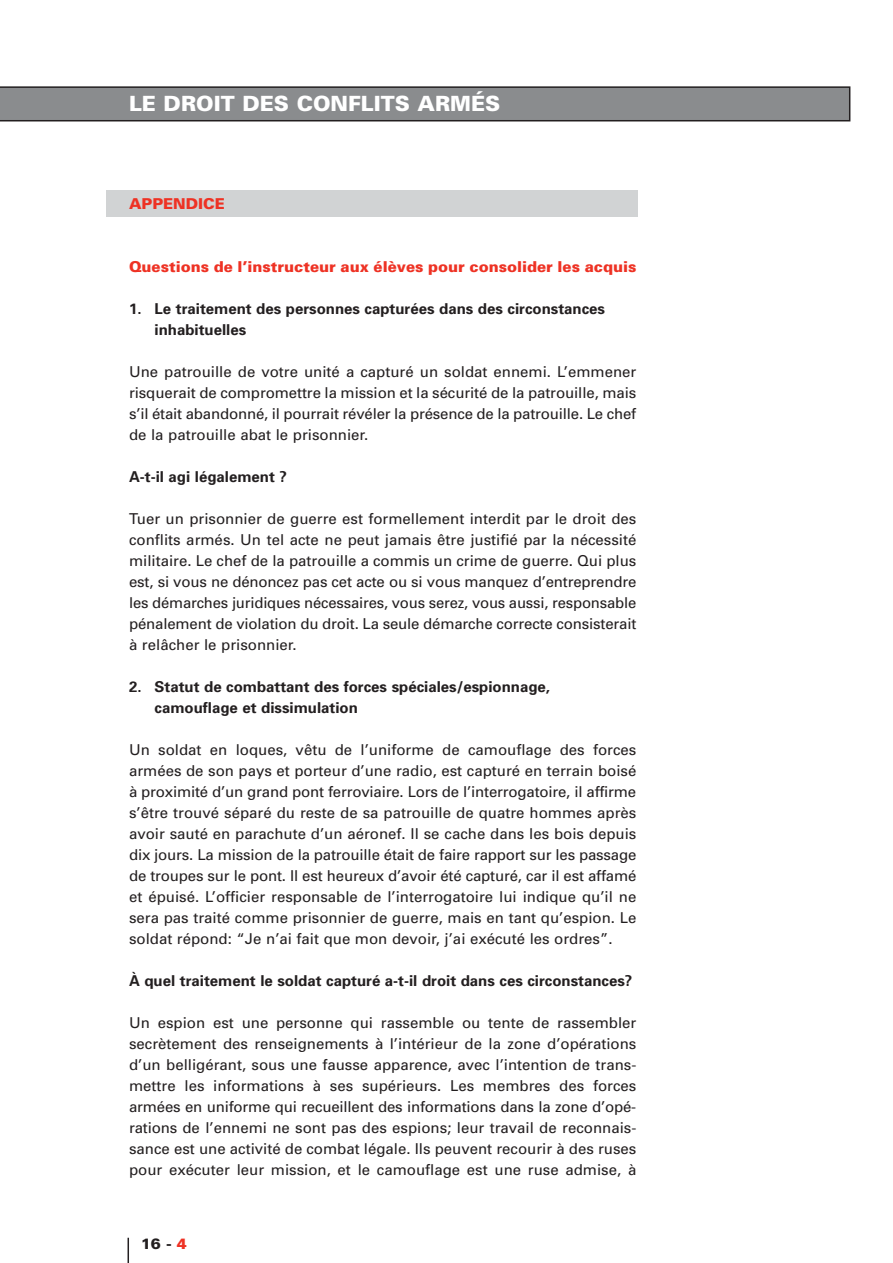
<style>
.page{position:relative;width:893px;height:1263px;background:#fff}
.page>*{position:absolute;margin:0;border:0;box-sizing:border-box;transform-origin:0 0}
.t1{font:900 21px "Univers";color:#fff}
.t2{font:15px/21px "Univers";color:#231f20;text-align:justify}
.t3{font:700 15px/21px "Univers";color:#231f20}
.t4{font:900 15px "Univers";color:#ee3224}
.t5{font:900 15px "Univers";color:#231f20}
.s1{color:#ee3224}
</style>
<div class="page">
<div style="left:106px;top:190px;width:532px;height:26px;background:#d1d3d4"></div>
<svg style="left:0;top:86px;width:850px;height:35px;background:#838587"></svg>
<svg style="left:128px;top:1238px;width:1px;height:25px"></svg>
<h1 class="t1" style="left:129px;top:96px;width:373px">LE DROIT DES CONFLITS ARMÉS</h1>
<p class="t4" style="left:129px;top:198px;width:97px">APPENDICE</p>
<p class="t4" style="left:129px;top:261px;width:509px">Questions de l’instructeur aux élèves pour consolider les acquis</p>
<p class="t3" style="left:155px;top:300px;width:452px;text-indent:-26px">1. Le traitement des personnes capturées dans des circonstances inhabituelles</p>
<p class="t2" style="left:129px;top:363px;width:509px">Une patrouille de votre unité a capturé un soldat ennemi. L’emmener risquerait de compromettre la mission et la sécurité de la patrouille, mais s’il était abandonné, il pourrait révéler la présence de la patrouille. Le chef de la patrouille abat le prisonnier.</p>
<p class="t3" style="left:129px;top:468px;width:159px">A-t-il agi légalement ?</p>
<p class="t2" style="left:129px;top:510px;width:509px">Tuer un prisonnier de guerre est formellement interdit par le droit des conflits armés. Un tel acte ne peut jamais être justifié par la nécessité militaire. Le chef de la patrouille a commis un crime de guerre. Qui plus est, si vous ne dénoncez pas cet acte ou si vous manquez d’entreprendre les démarches juridiques nécessaires, vous serez, vous aussi, responsable pénalement de violation du droit. La seule démarche correcte consisterait à relâcher le prisonnier.</p>
<p class="t3" style="left:155px;top:678px;width:397px;text-indent:-26px">2. Statut de combattant des forces spéciales/espionnage, camouflage et dissimulation</p>
<p class="t2" style="left:129px;top:741px;width:509px">Un soldat en loques, vêtu de l’uniforme de camouflage des forces armées de son pays et porteur d’une radio, est capturé en terrain boisé à proximité d’un grand pont ferroviaire. Lors de l’interrogatoire, il affirme s’être trouvé séparé du reste de sa patrouille de quatre hommes après avoir sauté en parachute d’un aéronef. Il se cache dans les bois depuis dix jours. La mission de la patrouille était de faire rapport sur les passage de troupes sur le pont. Il est heureux d’avoir été capturé, car il est affamé et épuisé. L’officier responsable de l’interrogatoire lui indique qu’il ne sera pas traité comme prisonnier de guerre, mais en tant qu’espion. Le soldat répond: “Je n’ai fait que mon devoir, j’ai exécuté les ordres”.</p>
<p class="t3" style="left:129px;top:972px;width:505px">À quel traitement le soldat capturé a-t-il droit dans ces circonstances?</p>
<p class="t2" style="left:129px;top:1014px;width:509px">Un espion est une personne qui rassemble ou tente de rassembler secrètement des renseignements à l’intérieur de la zone d’opérations d’un belligérant, sous une fausse apparence, avec l’intention de trans&shy;mettre les informations à ses supérieurs. Les membres des forces armées en uniforme qui recueillent des informations dans la zone d’opé&shy;rations de l’ennemi ne sont pas des espions; leur travail de reconnais&shy;sance est une activité de combat légale. Ils peuvent recourir à des ruses pour exécuter leur mission, et le camouflage est une ruse admise, à</p>
<p class="t5" style="left:141px;top:1238px;width:47px">16 - <span class="s1">4</span></p>
</div>
